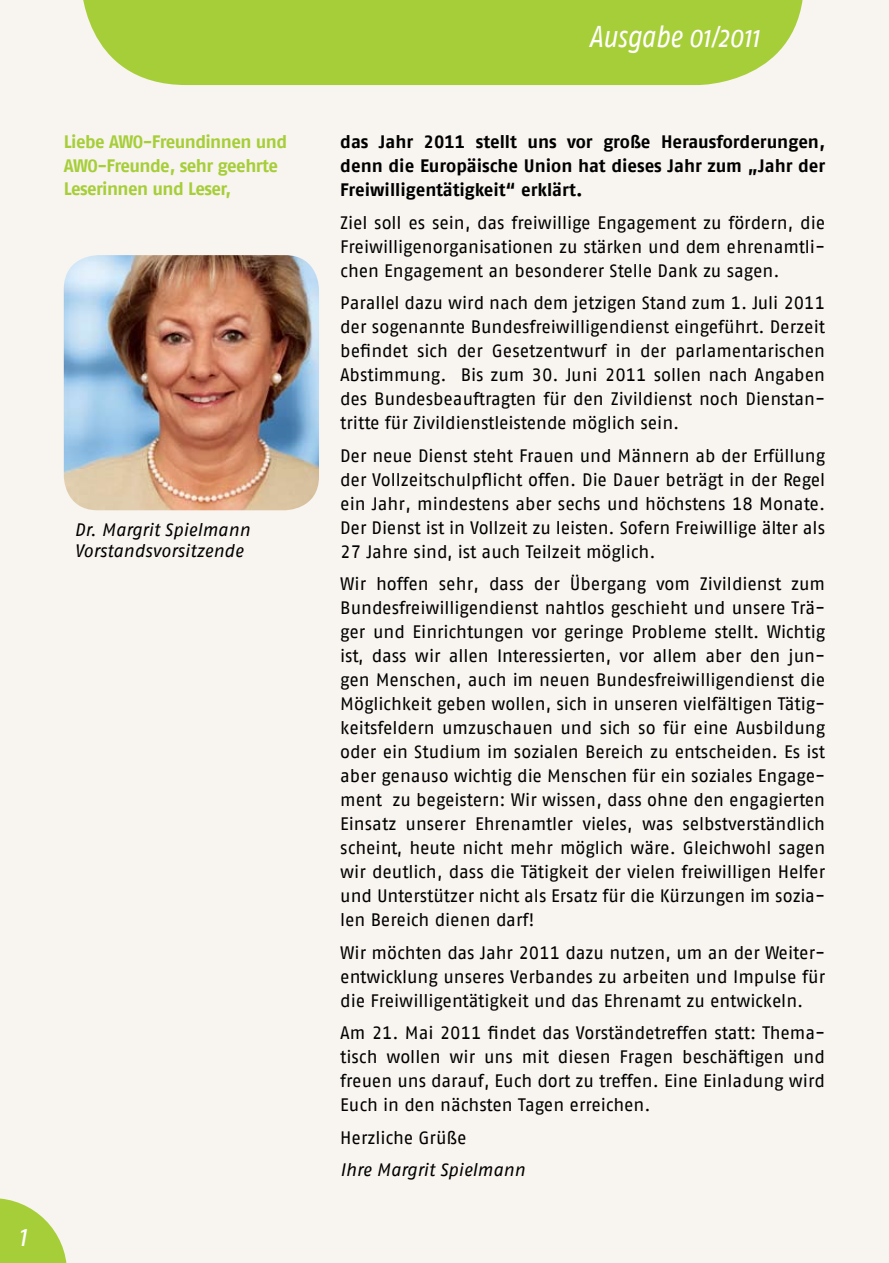
<style>
.page{position:relative;width:889px;height:1263px;background:#f8f4ef}
.page>*{position:absolute;margin:0;border:0;box-sizing:border-box;transform-origin:0 0}
.t1{font:italic 30px "AWO Fago Cond";letter-spacing:-.005em;color:#fff}
.t2{font:18px/24px "AWO Fago Office";color:#000;text-align:justify}
.t3{font:700 18px/24px "AWO Fago Office";color:#000;text-align:justify}
.t4{font:700 18px/23.2px "AWO Fago Office";letter-spacing:-.035em;color:#a6ce39}
.t5{font:italic 18px/21.6px "AWO Fago Office";color:#000}
</style>
<div class="page">
<svg style="left:83px;top:0;width:720px;height:85px;background:#abd045"></svg>
<img style="left:64px;top:255px;width:255px;height:255px">
<svg style="left:0;top:1198px;width:67px;height:65px"></svg>
<p class="t4" style="left:64px;top:130px;width:225px">Liebe AWO-Freundinnen und<br>AWO-Freunde, sehr geehrte<br>Leserinnen und Leser,</p>
<p class="t5" style="left:74px;top:518px;width:177px">Dr. Margrit Spielmann<br>Vorstandsvorsitzende</p>
<h1 class="t1" style="left:18px;top:1218px;width:10px">1</h1>
<h1 class="t1" style="left:588px;top:19px;width:172px">Ausgabe 01/2011</h1>
<p class="t3" style="left:340px;top:130px;width:486px">das Jahr 2011 stellt uns vor große Herausforderungen, denn die Europäische Union hat dieses Jahr zum „Jahr der Freiwilligentätigkeit“ erklärt.</p>
<p class="t2" style="left:340px;top:211px;width:486px">Ziel soll es sein, das freiwillige Engagement zu fördern, die Freiwilligenorganisationen zu stärken und dem ehrenamtli&shy;chen Engagement an besonderer Stelle Dank zu sagen.</p>
<p class="t2" style="left:340px;top:291px;width:486px">Parallel dazu wird nach dem jetzigen Stand zum 1. Juli 2011 der sogenannte Bundesfreiwilligendienst eingeführt. Derzeit befindet sich der Gesetzentwurf in der parlamentarischen Abstimmung. Bis zum 30. Juni 2011 sollen nach Angaben des Bundesbeauftragten für den Zivildienst noch Dienstan&shy;tritte für Zivildienstleistende möglich sein.</p>
<p class="t2" style="left:340px;top:443px;width:486px">Der neue Dienst steht Frauen und Männern ab der Erfüllung der Vollzeitschulpflicht offen. Die Dauer beträgt in der Regel ein Jahr, mindestens aber sechs und höchstens 18 Monate.<br>Der Dienst ist in Vollzeit zu leisten. Sofern Freiwillige älter als 27 Jahre sind, ist auch Teilzeit möglich.</p>
<p class="t2" style="left:340px;top:572px;width:486px">Wir hoffen sehr, dass der Übergang vom Zivildienst zum Bundesfreiwilligendienst nahtlos geschieht und unsere Trä&shy;ger und Einrichtungen vor geringe Probleme stellt. Wichtig ist, dass wir allen Interessierten, vor allem aber den jun&shy;gen Menschen, auch im neuen Bundesfreiwilligendienst die Möglichkeit geben wollen, sich in unseren vielfältigen Tätig&shy;keitsfeldern umzuschauen und sich so für eine Ausbildung oder ein Studium im sozialen Bereich zu entscheiden. Es ist aber genauso wichtig die Menschen für ein soziales Engage&shy;ment zu begeistern: Wir wissen, dass ohne den engagierten Einsatz unserer Ehrenamtler vieles, was selbstverständlich scheint, heute nicht mehr möglich wäre. Gleichwohl sagen wir deutlich, dass die Tätigkeit der vielen freiwilligen Helfer und Unterstützer nicht als Ersatz für die Kürzungen im sozia&shy;len Bereich dienen darf!</p>
<p class="t2" style="left:340px;top:940px;width:486px">Wir möchten das Jahr 2011 dazu nutzen, um an der Weiter&shy;entwicklung unseres Verbandes zu arbeiten und Impulse für die Freiwilligentätigkeit und das Ehrenamt zu entwickeln.</p>
<p class="t2" style="left:340px;top:1021px;width:486px">Am 21. Mai 2011 findet das Vorständetreffen statt: Thema&shy;tisch wollen wir uns mit diesen Fragen beschäftigen und freuen uns darauf, Euch dort zu treffen. Eine Einladung wird Euch in den nächsten Tagen erreichen.</p>
<p class="t2" style="left:340px;top:1125px;width:128px">Herzliche Grüße</p>
<p class="t5" style="left:340px;top:1159px;width:186px">Ihre Margrit Spielmann</p>
</div>
